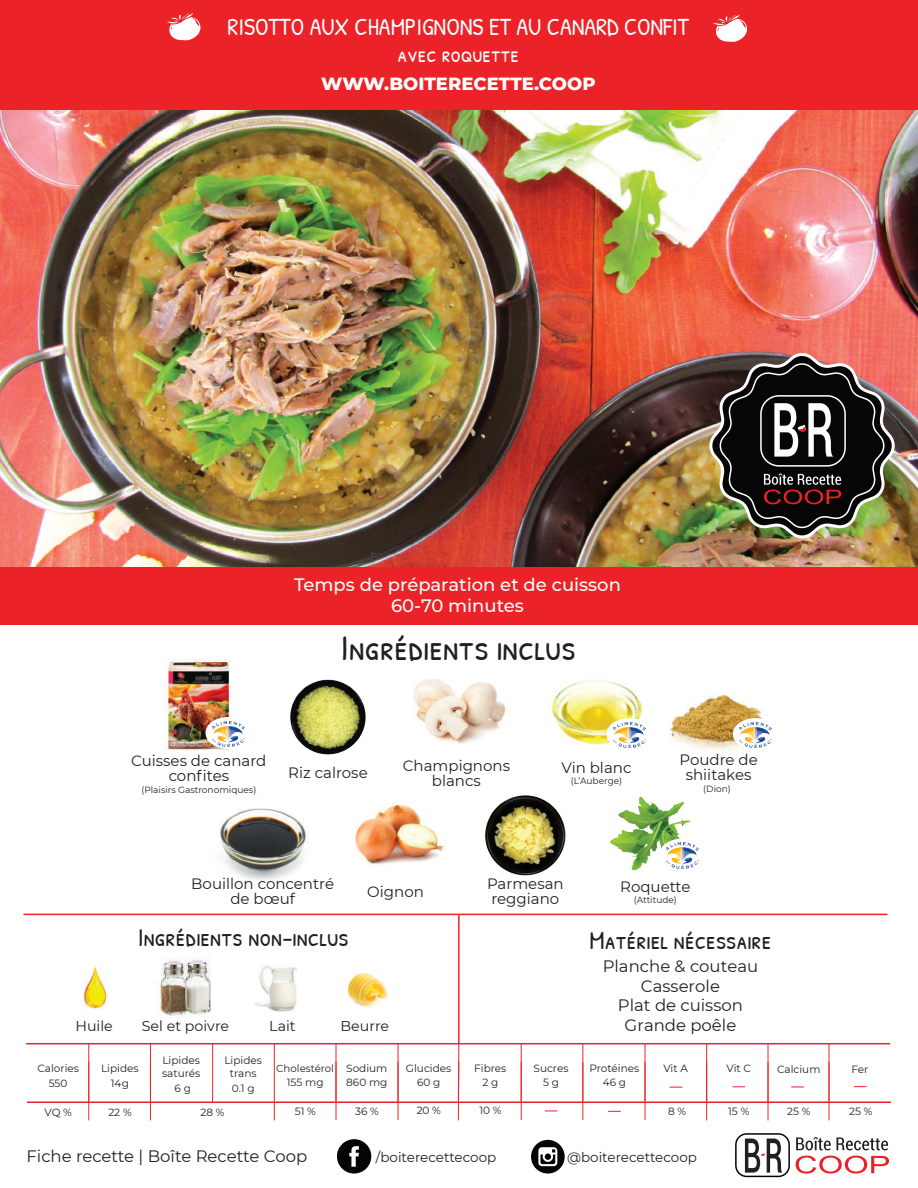
<style>
.page{position:relative;width:918px;height:1188px;background:#fff}
.page>*{position:absolute;margin:0;border:0;box-sizing:border-box;transform-origin:0 0}
.t1{font:36px "Patrick Hand SC";color:#231f20}
.t2{font:25.5px "Patrick Hand SC";color:#231f20}
.t3{font:24px "Patrick Hand SC";color:#fff}
.t4{font:22.5px "Patrick Hand SC";color:#fff}
.t5{font:500 18px/21.6px "Montserrat";color:#fff;text-align:center}
.t6{font:800 18px "Montserrat";color:#fff}
.t7{font:16.5px/19.8px "Montserrat";color:#231f20;text-align:center}
.t8{font:15px/15px "Montserrat";color:#231f20;text-align:center}
.t9{font:14.25px "Montserrat";color:#231f20}
.t10{font:13.5px "Montserrat";color:#231f20}
.t11{font:10.5px/14px "Montserrat";color:#231f20;text-align:center}
.t12{font:10.2px "Montserrat";color:#231f20}
.t13{font:9px "Montserrat";color:#231f20}
</style>
<div class="page">
<img style="left:0;top:109px;width:918px;height:458px">
<img style="left:413px;top:679px;width:93px;height:66px">
<img style="left:219px;top:808px;width:90px;height:72px">
<img style="left:164px;top:660px;width:67px;height:90px">
<img style="left:485px;top:795px;width:81px;height:81px">
<img style="left:669px;top:694px;width:93px;height:56px">
<img style="left:610px;top:797px;width:81px;height:74px">
<img style="left:290px;top:679px;width:76px;height:76px">
<img style="left:355px;top:804px;width:90px;height:61px">
<img style="left:551px;top:680px;width:92px;height:65px">
<div style="left:0;top:0;width:918px;height:109px;background:#eb2329"></div>
<hr style="left:26px;top:1043px;width:864px;height:1px;background:#ec2129">
<div style="left:337px;top:1139px;width:34px;height:35px;background:#050504;border-radius:50%"></div>
<svg style="left:349px;top:1146px;width:10px;height:21px"></svg>
<div style="left:531px;top:1140px;width:34px;height:34px;background:#050504;border-radius:50%"></div>
<svg style="left:538px;top:1147px;width:19px;height:19px"></svg>
<svg style="left:796px;top:1137px;width:92px;height:13px"></svg>
<svg style="left:745px;top:1139px;width:37px;height:34px"></svg>
<div style="left:735px;top:1133px;width:55px;height:44px;border:2px solid #040503;border-radius:11px"></div>
<svg style="left:796px;top:1156px;width:93px;height:18px"></svg>
<img style="left:705px;top:349px;width:194px;height:193px">
<div style="left:760px;top:395px;width:86px;height:72px;border:2px solid #fff;border-radius:18px"></div>
<div style="left:0;top:567px;width:918px;height:58px;background:#eb2329"></div>
<hr style="left:23px;top:914px;width:864px;height:1px;background:#ec2129">
<hr style="left:458px;top:914px;width:2px;height:130px;background:#eb242a">
<hr style="left:88px;top:1044px;width:1px;height:58px;background:#eb242a">
<hr style="left:150px;top:1044px;width:1px;height:58px;background:#eb242a">
<hr style="left:336px;top:1044px;width:1px;height:58px;background:#eb242a">
<hr style="left:398px;top:1044px;width:1px;height:58px;background:#eb242a">
<hr style="left:645px;top:1044px;width:1px;height:58px;background:#eb242a">
<hr style="left:706px;top:1044px;width:1px;height:58px;background:#eb242a">
<hr style="left:768px;top:1044px;width:1px;height:58px;background:#eb242a">
<hr style="left:212px;top:1044px;width:1px;height:59px;background:#eb242a">
<hr style="left:521px;top:1044px;width:1px;height:58px;background:#eb242a">
<hr style="left:582px;top:1044px;width:1px;height:58px;background:#eb242a">
<hr style="left:829px;top:1044px;width:1px;height:58px;background:#eb242a">
<hr style="left:27px;top:1101px;width:864px;height:2px;background:#ec2129">
<hr style="left:88px;top:1062px;width:1px;height:58px;background:#eb242a">
<hr style="left:150px;top:1062px;width:1px;height:58px;background:#eb242a">
<hr style="left:336px;top:1062px;width:1px;height:58px;background:#eb242a">
<hr style="left:398px;top:1062px;width:1px;height:58px;background:#eb242a">
<svg style="left:458px;top:1044px;width:2px;height:77px"></svg>
<hr style="left:645px;top:1062px;width:1px;height:58px;background:#eb242a">
<hr style="left:706px;top:1062px;width:1px;height:58px;background:#eb242a">
<hr style="left:768px;top:1062px;width:1px;height:58px;background:#eb242a">
<hr style="left:274px;top:1044px;width:1px;height:76px;background:#eb242a">
<hr style="left:521px;top:1062px;width:1px;height:58px;background:#eb242a">
<hr style="left:582px;top:1062px;width:1px;height:58px;background:#eb242a">
<hr style="left:829px;top:1062px;width:1px;height:58px;background:#eb242a">
<svg style="left:545px;top:1111px;width:12px;height:1px"></svg>
<svg style="left:608px;top:1111px;width:13px;height:1px"></svg>
<svg style="left:670px;top:1087px;width:12px;height:1px"></svg>
<svg style="left:733px;top:1086px;width:12px;height:1px"></svg>
<svg style="left:791px;top:1087px;width:13px;height:1px"></svg>
<svg style="left:854px;top:1086px;width:13px;height:1px"></svg>
<svg style="left:166px;top:13px;width:34px;height:28px"></svg>
<svg style="left:713px;top:14px;width:34px;height:28px"></svg>
<img style="left:160px;top:958px;width:51px;height:59px">
<img style="left:83px;top:966px;width:24px;height:43px">
<img style="left:348px;top:973px;width:40px;height:35px">
<img style="left:254px;top:966px;width:43px;height:45px">
<div style="left:206px;top:717px;width:44px;height:32px;background:#fff;border-radius:50%"></div>
<img style="left:212px;top:721px;width:32px;height:26px">
<div style="left:606px;top:718px;width:45px;height:32px;background:#fff;border-radius:50%"></div>
<img style="left:613px;top:722px;width:32px;height:26px">
<div style="left:660px;top:839px;width:44px;height:31px;background:#fff;border-radius:50%"></div>
<img style="left:666px;top:843px;width:32px;height:25px">
<div style="left:733px;top:718px;width:45px;height:32px;background:#fff;border-radius:50%"></div>
<img style="left:739px;top:722px;width:33px;height:26px">
<h3 class="t3" style="left:228px;top:10px;width:463px">RISOTTO AUX CHAMPIGNONS ET AU CANARD CONFIT</h3>
<h3 class="t4" style="left:398px;top:39px;width:123px">avec roquette</h3>
<h3 class="t6" style="left:321px;top:70px;width:276px">WWW.BOITERECETTE.COOP</h3>
<h3 class="t5" style="left:294px;top:573px;width:328px">Temps de préparation et de cuisson<br>60-70 minutes</h3>
<h1 class="t1" style="left:341px;top:622px;width:237px">Ingrédients inclus</h1>
<h3 class="t8" style="left:131px;top:753px;width:137px">Cuisses de canard confites</h3>
<p class="t13" style="left:141px;top:784px;width:116px">(Plaisirs Gastronomiques)</p>
<h3 class="t8" style="left:288px;top:765px;width:81px">Riz calrose</h3>
<h3 class="t8" style="left:403px;top:758px;width:109px">Champignons blancs</h3>
<h3 class="t8" style="left:562px;top:760px;width:72px">Vin blanc</h3>
<p class="t13" style="left:571px;top:774px;width:53px">(L’Auberge)</p>
<h3 class="t8" style="left:679px;top:752px;width:80px">Poudre de shiitakes</h3>
<p class="t13" style="left:703px;top:782px;width:29px">(Dion)</p>
<h3 class="t8" style="left:191px;top:876px;width:144px">Bouillon concentré de bœuf</h3>
<h3 class="t8" style="left:620px;top:878px;width:72px">Roquette</h3>
<h3 class="t8" style="left:487px;top:876px;width:78px;text-align:left">Parmesan reggiano</h3>
<h3 class="t8" style="left:367px;top:884px;width:58px">Oignon</h3>
<p class="t13" style="left:634px;top:894px;width:45px">(Attitude)</p>
<h2 class="t2" style="left:138px;top:920px;width:213px">Ingrédients non-inclus</h2>
<h3 class="t9" style="left:75px;top:1017px;width:39px">Huile</h3>
<h3 class="t9" style="left:142px;top:1017px;width:89px">Sel et poivre</h3>
<h3 class="t9" style="left:269px;top:1017px;width:28px">Lait</h3>
<h3 class="t9" style="left:341px;top:1017px;width:50px">Beurre</h3>
<h2 class="t2" style="left:590px;top:923px;width:183px">Matériel nécessaire</h2>
<h3 class="t7" style="left:603px;top:956px;width:157px">Planche &amp; couteau<br>Casserole<br>Plat de cuisson<br>Grande poêle</h3>
<p class="t11" style="left:224px;top:1054px;width:39px;line-height:12.6px">Lipides trans</p>
<p class="t11" style="left:232px;top:1081px;width:24px">0.1 g</p>
<p class="t11" style="left:37px;top:1061px;width:43px">Calories</p>
<p class="t11" style="left:101px;top:1061px;width:39px">Lipides</p>
<p class="t11" style="left:162px;top:1054px;width:40px;line-height:12.6px;text-align:left">Lipides saturés</p>
<p class="t12" style="left:276px;top:1062px;width:59px">Cholestérol</p>
<p class="t11" style="left:49px;top:1076px;width:20px">550</p>
<p class="t11" style="left:111px;top:1076px;width:20px">14g</p>
<p class="t11" style="left:175px;top:1081px;width:18px">6 g</p>
<p class="t11" style="left:346px;top:1061px;width:43px;text-align:left">Sodium<br>860 mg</p>
<p class="t11" style="left:406px;top:1061px;width:47px">Glucides<br>60 g</p>
<p class="t11" style="left:474px;top:1061px;width:34px">Fibres<br>2 g</p>
<p class="t11" style="left:534px;top:1061px;width:36px">Sucres<br>5 g</p>
<p class="t11" style="left:590px;top:1061px;width:51px">Protéines<br>46 g</p>
<p class="t11" style="left:663px;top:1061px;width:26px">Vit A</p>
<p class="t11" style="left:668px;top:1104px;width:20px">8 %</p>
<p class="t11" style="left:728px;top:1104px;width:23px">15 %</p>
<p class="t11" style="left:727px;top:1061px;width:26px">Vit C</p>
<p class="t11" style="left:777px;top:1062px;width:45px">Calcium</p>
<p class="t11" style="left:851px;top:1062px;width:19px">Fer</p>
<p class="t11" style="left:287px;top:1075px;width:38px">155 mg</p>
<p class="t11" style="left:45px;top:1105px;width:29px">VQ %</p>
<p class="t11" style="left:108px;top:1105px;width:25px">22 %</p>
<p class="t11" style="left:201px;top:1105px;width:26px">28 %</p>
<p class="t11" style="left:295px;top:1104px;width:23px">51 %</p>
<p class="t11" style="left:355px;top:1104px;width:25px">36 %</p>
<p class="t11" style="left:417px;top:1103px;width:26px">20 %</p>
<p class="t11" style="left:479px;top:1103px;width:24px">10 %</p>
<p class="t11" style="left:787px;top:1104px;width:25px">25 %</p>
<p class="t11" style="left:849px;top:1104px;width:25px">25 %</p>
<h3 class="t7" style="left:27px;top:1145px;width:282px">Fiche recette | Boîte Recette Coop</h3>
<p class="t10" style="left:376px;top:1147px;width:122px">/boiterecettecoop</p>
<p class="t10" style="left:567px;top:1148px;width:131px">@boiterecettecoop</p>
</div>
